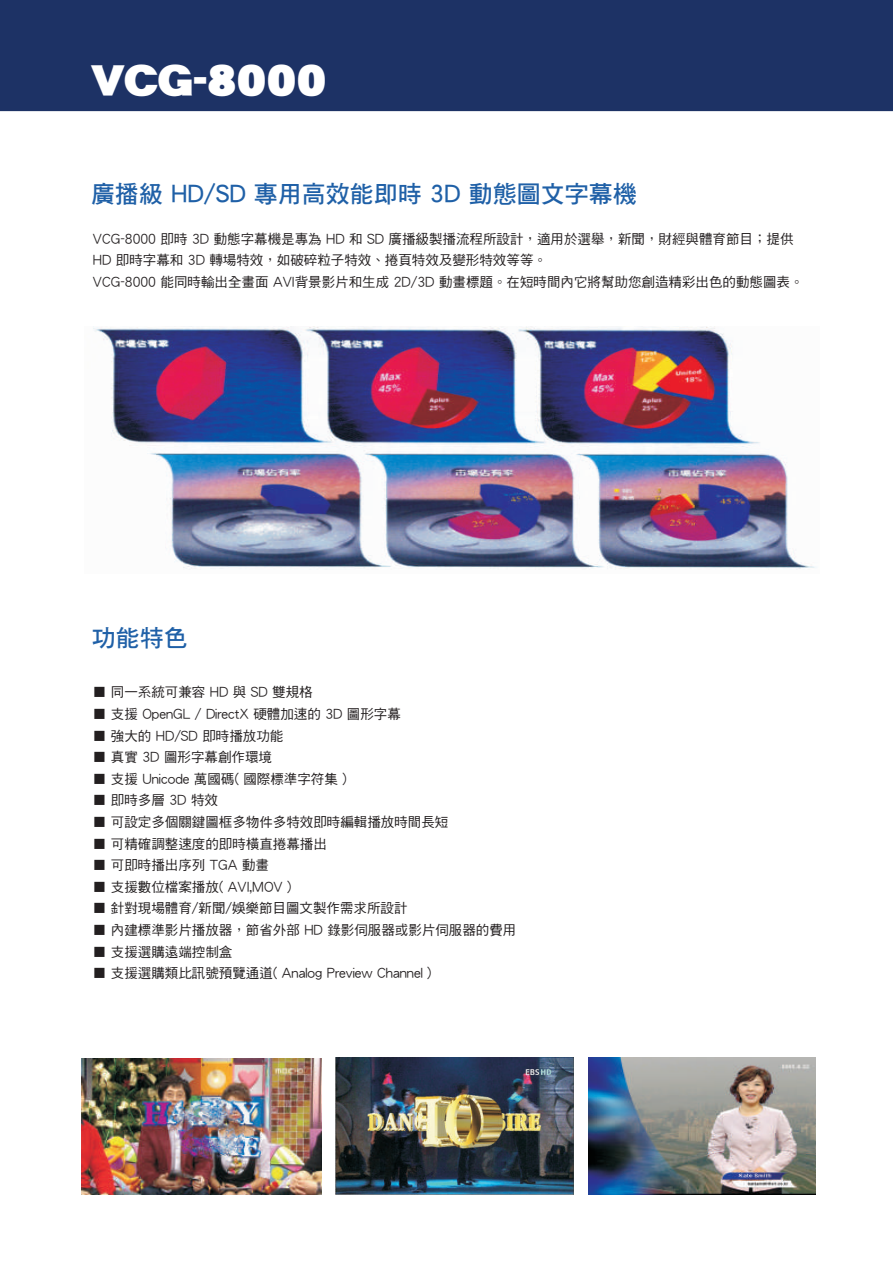
<style>
.page{position:relative;width:893px;height:1263px;background:#fff}
.page>*{position:absolute;margin:0;border:0;box-sizing:border-box;transform-origin:0 0}
.t1{font:38.4px "DF Hei W12 WINP BF";letter-spacing:-.035em;color:#fff;scale:1.25 1}
.t2{font:24px "DF Hei W7 WINP BF";color:#1f60a7}
.t3{font:24px "DF Hei W7 WIN BF";color:#1f60a7}
.t4{font:13.5px/21.6px "DF Hei W5 WINP BF";color:#231f20}
</style>
<div class="page">
<div style="left:0;top:0;width:893px;height:112px;background:#1d3265"></div>
<img style="left:93px;top:327px;width:723px;height:243px">
<img style="left:82px;top:1058px;width:240px;height:136px">
<img style="left:335px;top:1058px;width:239px;height:137px">
<img style="left:589px;top:1058px;width:227px;height:137px">
<h1 class="t1" style="left:91px;top:61px;width:191px">VCG-8000</h1>
<h2 class="t2" style="left:91px;top:181px;width:547px">廣播級 HD/SD 專用高效能即時 3D 動態圖文字幕機</h2>
<p class="t4" style="left:93px;top:228px;width:712px">VCG-8000 即時 3D 動態字幕機是專為 HD 和 SD 廣播級製播流程所設計，適用於選舉，新聞，財經與體育節目；提供<br>HD 即時字幕和 3D 轉場特效，如破碎粒子特效、捲頁特效及變形特效等等。<br>VCG-8000 能同時輸出全畫面 AVI背景影片和生成 2D / 3D 動畫標題。在短時間內它將幫助您創造精彩出色的動態圖表。</p>
<h2 class="t3" style="left:92px;top:625px;width:97px">功能特色</h2>
<p class="t4" style="left:93px;top:681px;width:221px">■ 同一系統可兼容 HD 與 SD 雙規格</p>
<p class="t4" style="left:93px;top:703px;width:309px">■ 支援 Open GL / DirectX 硬體加速的 3D 圖形字幕</p>
<p class="t4" style="left:93px;top:725px;width:192px">■ 強大的 HD/SD 即時 播放功能</p>
<p class="t4" style="left:93px;top:746px;width:181px">■ 真實 3D 圖形字幕創作環境</p>
<p class="t4" style="left:93px;top:768px;width:255px">■ 支援 Unicode 萬國碼 ( 國際標準字符集 )</p>
<p class="t4" style="left:93px;top:789px;width:127px">■ 即時多層 3D 特效</p>
<p class="t4" style="left:93px;top:811px;width:357px">■ 可設定多個關鍵圖框多物件多特效即時編輯播放時間長短</p>
<p class="t4" style="left:93px;top:833px;width:235px">■ 可精確調整速度的即時橫直捲幕播出</p>
<p class="t4" style="left:93px;top:854px;width:178px">■ 可即時播出序列 TGA 動畫</p>
<p class="t4" style="left:93px;top:876px;width:200px">■ 支援數位檔案播放( AVI,MOV )</p>
<p class="t4" style="left:93px;top:897px;width:316px">■ 針對現場體育/新聞/娛樂節目圖文製作需求所設計</p>
<p class="t4" style="left:93px;top:919px;width:425px">■ 內建標準影片播放器，節省外部 HD 錄影伺服器或影片伺服器的費用</p>
<p class="t4" style="left:93px;top:941px;width:141px">■ 支援選購遠端控制盒</p>
<p class="t4" style="left:93px;top:962px;width:340px">■ 支援選購類比訊號預覽通道( Analo g Preview Channel )</p>
</div>
